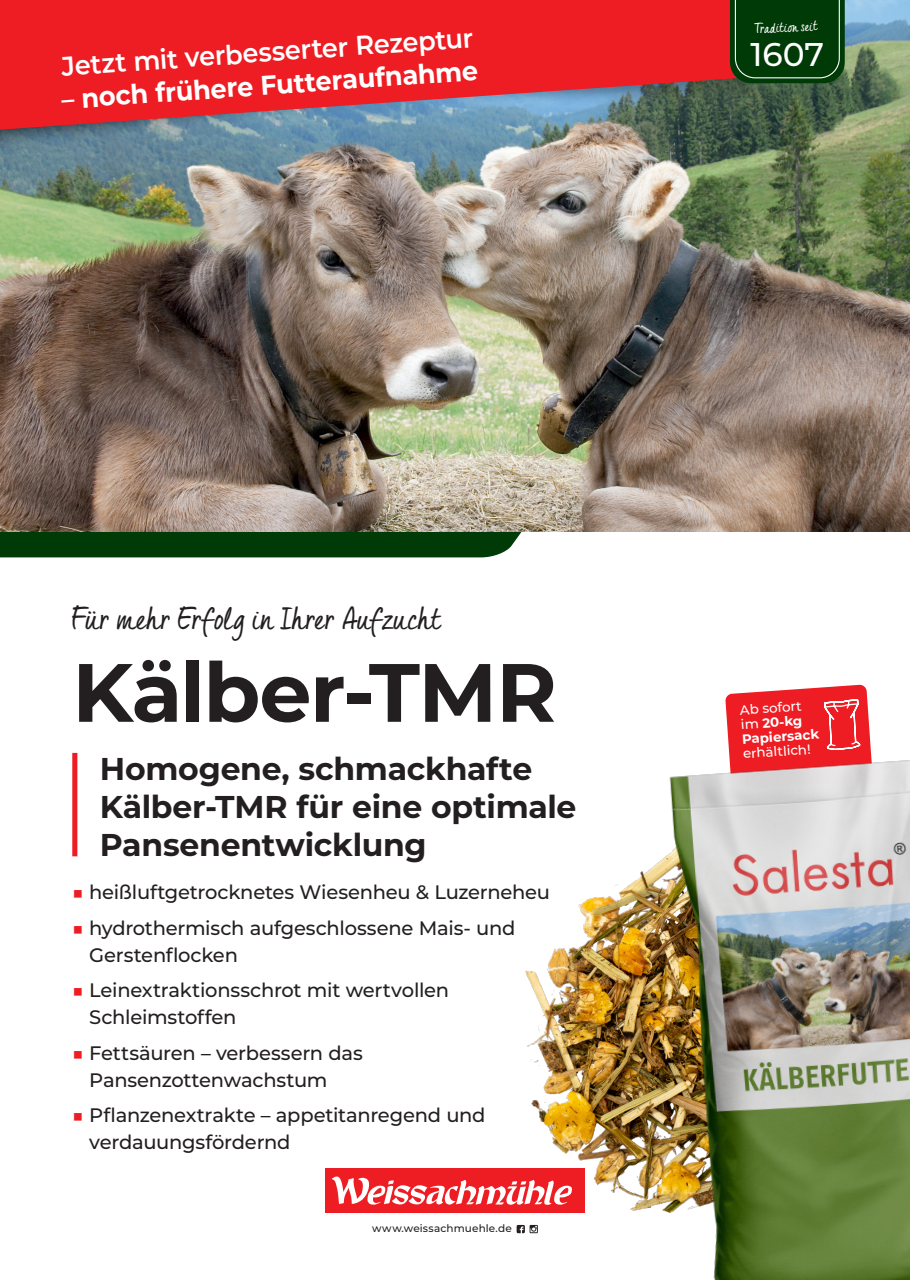
<style>
.page{position:relative;width:910px;height:1280px;background:#fff}
.page>*{position:absolute;margin:0;border:0;box-sizing:border-box;transform-origin:0 0}
.Title_7{font:700 82.5px "Montserrat";letter-spacing:-.02em;color:#231f20}
.Title_2{font:500 32.85px "Montserrat";color:#fff}
.Sub_Title_1{font:700 31.5px/37.8px "Montserrat";letter-spacing:-.01em;color:#231f20}
.Title_3{font:30px "Quintus";letter-spacing:.02em;color:#231f20}
.Title_7-2{font:600 27px "Montserrat";color:#fff;scale:.95 1}
.Title_7-3{font:700 27px "Montserrat";color:#fff;scale:.95 1}
.Body_Text_Not_Justify{font:500 19.5px/27px "Montserrat";letter-spacing:-.01em;color:#231f20}
.Title_2-2{font:13.5px "Quintus";color:#fff}
._8_Content_black_C_Source_Sans_Pro{font:500 13.35px/14.5px "Montserrat";color:#fff}
._9_Roboto{font:500 10.5px "Montserrat";letter-spacing:.01em;color:#231f20}
.s1{font-weight:600}
.s2{color:#ee1d23}
.s3{font-weight:700}
</style>
<div class="page">
<img style="left:506px;top:858px;width:157px;height:355px">
<div style="left:0;top:532px;width:522px;height:25px;background:#003b07"></div>
<img style="left:0;top:0;width:910px;height:532px">
<div style="left:72px;top:753px;width:5px;height:103px;background:#ee1d23"></div>
<svg style="left:725px;top:684px;width:146px;height:70px;background:#f03d42"></svg>
<img style="left:663px;top:754px;width:247px;height:526px">
<img style="left:0;top:43px;width:910px;height:201px">
<svg style="left:0;top:0;width:797px;height:130px;background:#ce333a"></svg>
<div style="left:325px;top:1169px;width:259px;height:44px;background:#ee1d23"></div>
<svg style="left:331px;top:1176px;width:241px;height:29px"></svg>
<svg style="left:517px;top:1225px;width:21px;height:8px"></svg>
<svg style="left:730px;top:0;width:115px;height:83px;background:#09410f"></svg>
<p class="Title_7-2" style="left:60px;top:47px;width:436px;rotate:-4deg">Jetzt mit verbesserter Rezeptur</p>
<p class="Title_7-3" style="left:60px;top:80px;width:441px;rotate:-4deg"><span class="s1">–</span> noch frühere Futteraufnahme</p>
<p class="Title_2-2" style="left:754px;top:18px;width:64px;rotate:-3deg">Tradition seit</p>
<p class="Title_2" style="left:750px;top:32px;width:75px">1607</p>
<p class="Title_3" style="left:72px;top:596px;width:369px">Für mehr Erfolg in Ihrer Aufzucht</p>
<p class="Title_7" style="left:72px;top:633px;width:486px">Kälber-TMR</p>
<p class="Sub_Title_1" style="left:100px;top:748px;width:478px">Homogene, schmackhafte<br>Kälber-TMR für eine optimale<br>Pansenentwicklung</p>
<p class="Body_Text_Not_Justify" style="left:72px;top:878px;width:479px"><span class="s2">■</span> heißluftgetrocknetes Wiesenheu &amp; Luzerneheu</p>
<p class="Body_Text_Not_Justify" style="left:89px;top:913px;width:428px;text-indent:-17px"><span class="s2">■</span> hydrothermisch aufgeschlossene Mais- und<br>Gerstenflocken</p>
<p class="Body_Text_Not_Justify" style="left:89px;top:976px;width:361px;text-indent:-17px"><span class="s2">■</span> Leinextraktionsschrot mit wertvollen<br>Schleimstoffen</p>
<p class="Body_Text_Not_Justify" style="left:89px;top:1038px;width:275px;text-indent:-17px"><span class="s2">■</span> Fettsäuren – verbessern das<br>Pansenzottenwachstum</p>
<p class="Body_Text_Not_Justify" style="left:89px;top:1101px;width:398px;text-indent:-17px"><span class="s2">■</span> Pflanzenextrakte – appetitanregend und verdauungsfördernd</p>
<p class="_9_Roboto" style="left:372px;top:1221px;width:141px">www.weissachmuehle.de</p>
<p class="_8_Content_black_C_Source_Sans_Pro" style="left:739px;top:702px;width:79px;rotate:-4deg">Ab sofort im <span class="s3">20-kg<br>Papiersack </span>erhältlich!</p>
</div>
